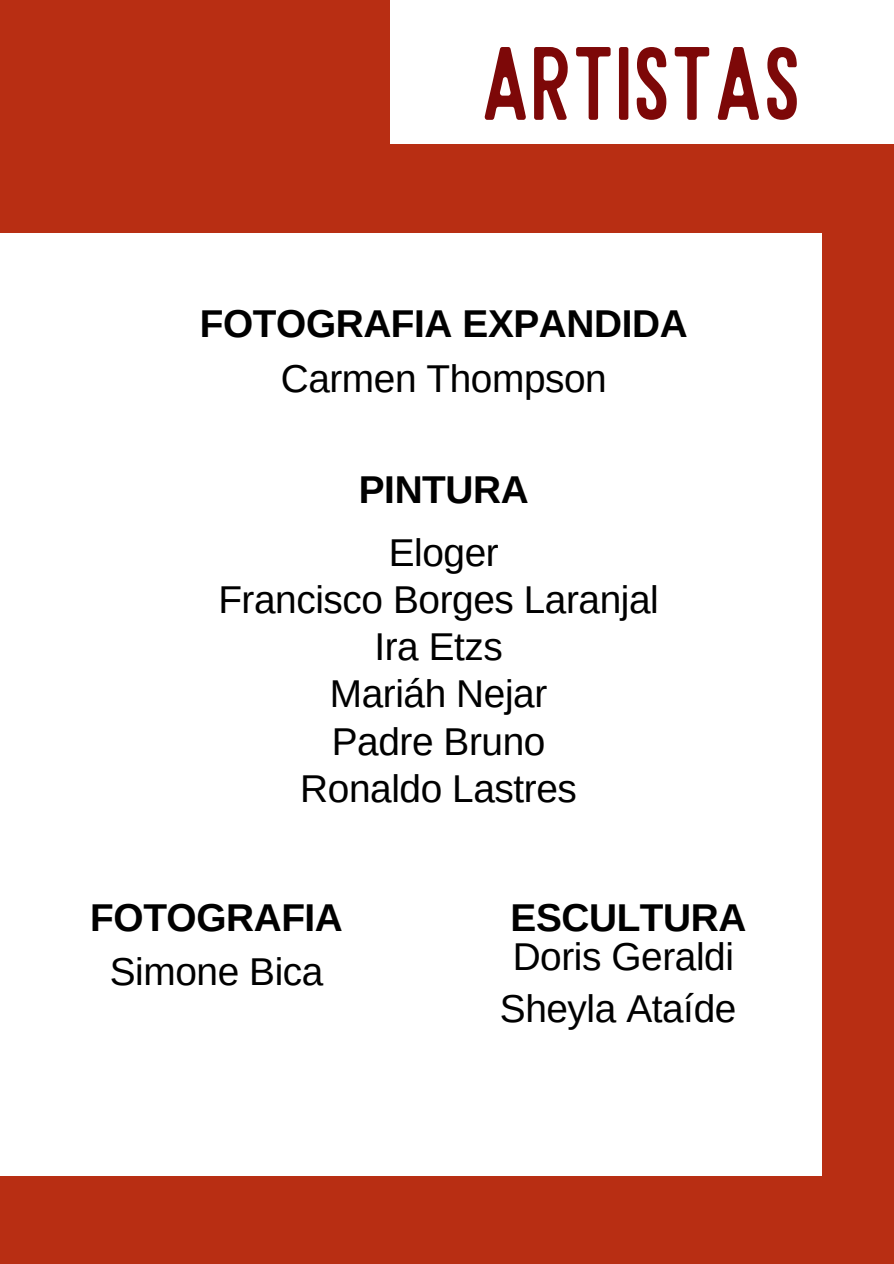
<style>
.page{position:relative;width:894px;height:1264px;background:#fff}
.page>*{position:absolute;margin:0;border:0;box-sizing:border-box;transform-origin:0 0}
.t1{font:83.4px "Sailors Condensed";color:#7d0808}
.t2{font:38.85px/47.2px "Arimo";letter-spacing:-.01em;color:#000;text-align:center}
.t3{font:700 38.85px "Arimo";letter-spacing:-.01em;color:#000}
</style>
<div class="page">
<div style="left:0;top:0;width:893px;height:1263px;background:#b82e13"></div>
<div style="left:0;top:233px;width:821px;height:942px;background:#fff"></div>
<div style="left:391px;top:0;width:502px;height:143px;background:#fff"></div>
<h1 class="t1" style="left:480px;top:47px;width:322px">ARTISTAS</h1>
<p class="t3" style="left:200px;top:302px;width:489px">FOTOGRAFIA EXPANDIDA</p>
<p class="t2" style="left:281px;top:354px;width:327px">Carmen Thompson</p>
<p class="t3" style="left:359px;top:468px;width:171px">PINTURA</p>
<p class="t2" style="left:218px;top:528px;width:442px">Eloger<br>Francisco Borges Laranjal<br>Ira Etzs<br>Mariáh Nejar<br>Padre Bruno<br>Ronaldo Lastres</p>
<p class="t3" style="left:90px;top:895px;width:254px">FOTOGRAFIA</p>
<p class="t2" style="left:110px;top:948px;width:215px">Simone Bica</p>
<p class="t3" style="left:510px;top:895px;width:237px">ESCULTURA</p>
<p class="t2" style="left:499px;top:931px;width:238px;line-height:51.8px">Doris Geraldi<br>Sheyla Ataíde</p>
</div>
